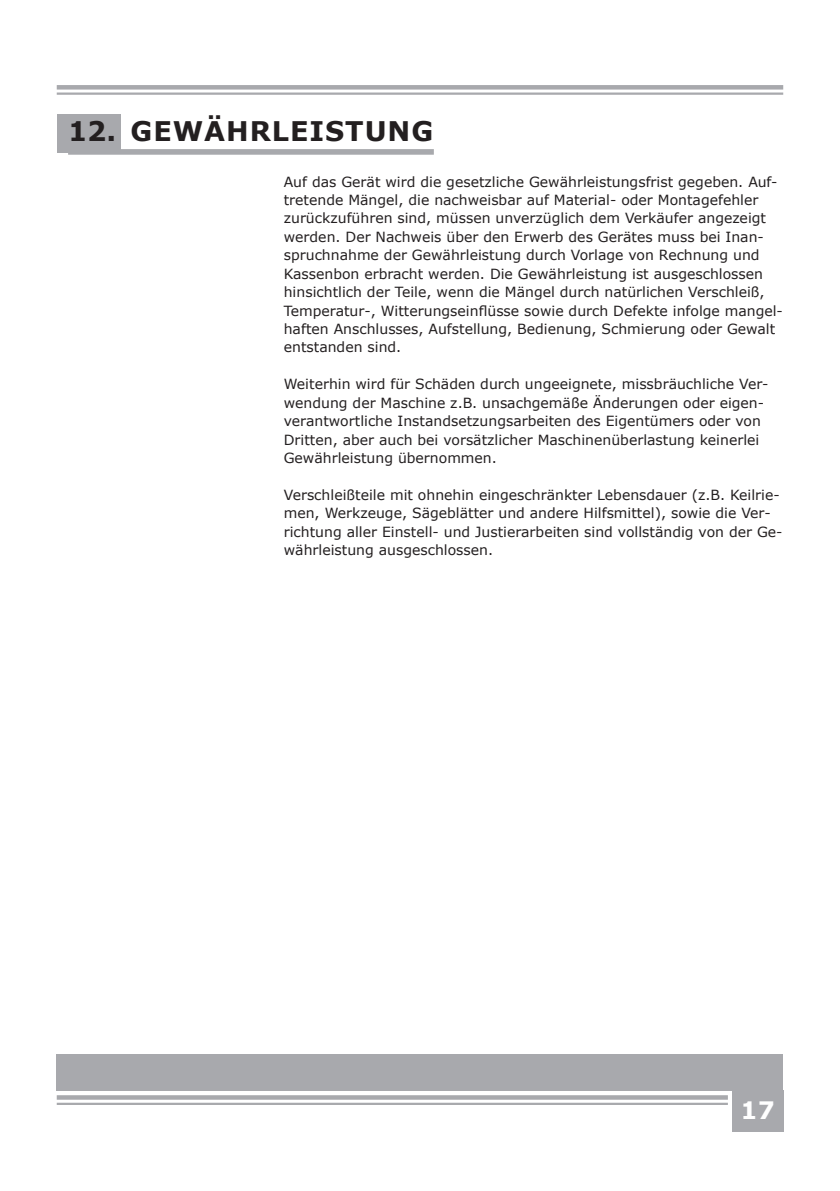
<style>
.page{position:relative;width:840px;height:1191px;background:#fff}
.page>*{position:absolute;margin:0;border:0;box-sizing:border-box;transform-origin:0 0}
.t1{font:700 27px "Verdana";letter-spacing:.035em;color:#231f20}
.t2{font:700 24px "Verdana";color:#fff}
.t3{font:14px/18.4px "Verdana";color:#231f20}
</style>
<div class="page">
<div style="left:57px;top:1054px;width:725px;height:37px;background:#a8a9ad"></div>
<svg style="left:57px;top:1095px;width:670px;height:4px;background:#acadb1"></svg>
<hr style="left:57px;top:1102px;width:670px;height:3px;background:#a8a9ad">
<div style="left:57px;top:85px;width:725px;height:5px;background:#a8a9ad"></div>
<hr style="left:57px;top:92px;width:725px;height:3px;background:#a8a9ad">
<div style="left:731px;top:1090px;width:51px;height:41px;background:#a8a9ad"></div>
<div style="left:57px;top:115px;width:63px;height:38px;background:#a8a9ad"></div>
<div style="left:68px;top:149px;width:365px;height:6px;background:#a8a9ad"></div>
<h1 class="t1" style="left:68px;top:112px;width:366px">12. GEWÄHRLEISTUNG</h1>
<p class="t3" style="left:283px;top:172px;width:500px">Auf das Gerät wird die gesetzliche Gewährleistungsfrist gegeben. Auf&shy;tretende Mängel, die nachweisbar auf Material- oder Montagefehler zurückzuführen sind, müssen unverzüglich dem Verkäufer angezeigt werden. Der Nachweis über den Erwerb des Gerätes muss bei Inan&shy;spruchnahme der Gewährleistung durch Vorlage von Rechnung und Kassenbon erbracht werden. Die Gewährleistung ist ausgeschlossen hinsichtlich der Teile, wenn die Mängel durch natürlichen Verschleiß, Temperatur-, Witterungseinfl üsse sowie durch Defekte infolge mangel&shy;haften Anschlusses, Aufstellung, Bedienung, Schmierung oder Gewalt entstanden sind.</p>
<p class="t3" style="left:283px;top:375px;width:486px">Weiterhin wird für Schäden durch ungeeignete, missbräuchliche Ver&shy;wendung der Maschine z.B. unsachgemäße Änderungen oder eigen&shy;verantwortliche Instandsetzungsarbeiten des Eigentümers oder von Dritten, aber auch bei vorsätzlicher Maschinenüberlastung keinerlei Gewährleistung übernommen.</p>
<p class="t3" style="left:283px;top:485px;width:500px">Verschleißteile mit ohnehin eingeschränkter Lebensdauer (z.B. Keilrie&shy;men, Werkzeuge, Sägeblätter und andere Hilfsmittel), sowie die Ver&shy;richtung aller Einstell- und Justierarbeiten sind vollständig von der Ge&shy;währleistung ausgeschlossen.</p>
<h2 class="t2" style="left:740px;top:1093px;width:36px">17</h2>
</div>
